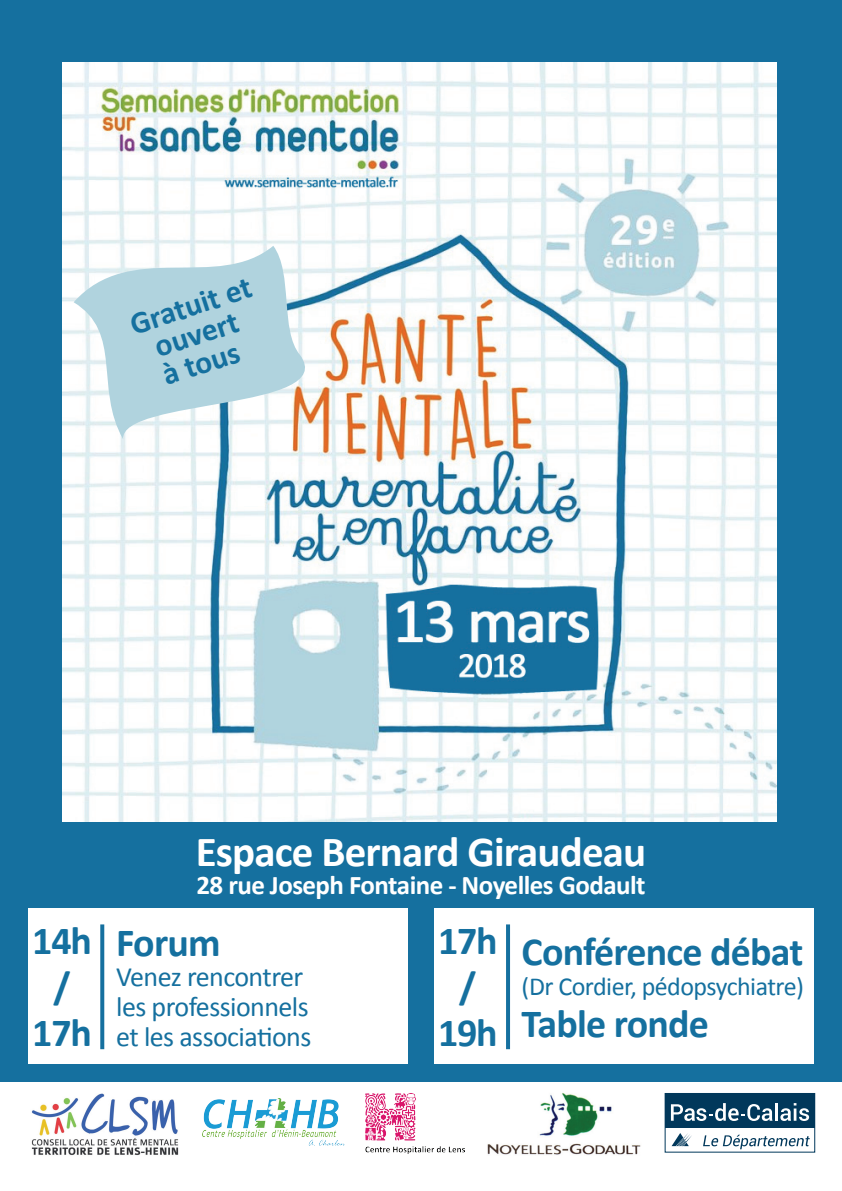
<style>
.page{position:relative;width:842px;height:1191px;background:#fff}
.page>*{position:absolute;margin:0;border:0;box-sizing:border-box;transform-origin:0 0}
.t1{font:700 43px "Calibri";letter-spacing:-.02em;color:#fff}
.t2{font:700 40px/46px "Calibri";letter-spacing:-.02em;color:#15709f;text-align:center}
.t3{font:700 31.4px/28.9px "Calibri";color:#15709f;text-align:center}
.t4{font:28px/30px "Calibri";letter-spacing:-.02em;color:#15709f}
.t5{font:700 27px "Calibri";letter-spacing:-.02em;color:#fff}
.t6{font:26px "Calibri";letter-spacing:-.02em;color:#15709f}
</style>
<div class="page">
<div style="left:0;top:0;width:842px;height:1081px;background:#15709f"></div>
<img style="left:62px;top:62px;width:715px;height:759px">
<div style="left:28px;top:909px;width:380px;height:155px;background:#fff"></div>
<div style="left:434px;top:909px;width:380px;height:155px;background:#fff"></div>
<hr style="left:506px;top:924px;width:4px;height:125px;background:#15709f">
<div style="left:665px;top:1093px;width:150px;height:34px;background:#01385b"></div>
<svg style="left:672px;top:1133px;width:20px;height:13px"></svg>
<svg style="left:671px;top:1103px;width:101px;height:18px"></svg>
<hr style="left:775px;top:1103px;width:3px;height:17px;background:#fff">
<svg style="left:780px;top:1103px;width:29px;height:18px"></svg>
<svg style="left:703px;top:1134px;width:107px;height:15px"></svg>
<img style="left:487px;top:1093px;width:154px;height:62px">
<img style="left:202px;top:1098px;width:142px;height:47px">
<img style="left:365px;top:1093px;width:99px;height:60px">
<svg style="left:74px;top:239px;width:266px;height:200px;background:#cee1e6"></svg>
<svg style="left:100px;top:924px;width:4px;height:125px"></svg>
<img style="left:31px;top:1093px;width:148px;height:62px">
<p class="t3" style="left:127px;top:311px;width:127px;rotate:-18deg">Gratuit et ouvert<br>à tous</p>
<h2 class="t2" style="left:32px;top:918px;width:61px">14h /<br>17h</h2>
<h1 class="t1" style="left:196px;top:824px;width:452px">Espace Bernard Giraudeau</h1>
<p class="t5" style="left:196px;top:867px;width:451px">28 rue Joseph Fontaine - Noyelles Godault</p>
<h2 class="t2" style="left:116px;top:920px;width:106px">Forum</h2>
<p class="t4" style="left:116px;top:962px;width:197px">Venez rencontrer les professionnels et les associations</p>
<h2 class="t2" style="left:438px;top:918px;width:61px">17h /<br>19h</h2>
<h2 class="t2" style="left:522px;top:929px;width:283px">Conférence débat</h2>
<p class="t6" style="left:522px;top:970px;width:284px">(Dr Cordier, pédopsychiatre)</p>
<h2 class="t2" style="left:522px;top:1001px;width:189px">Table ronde</h2>
</div>
